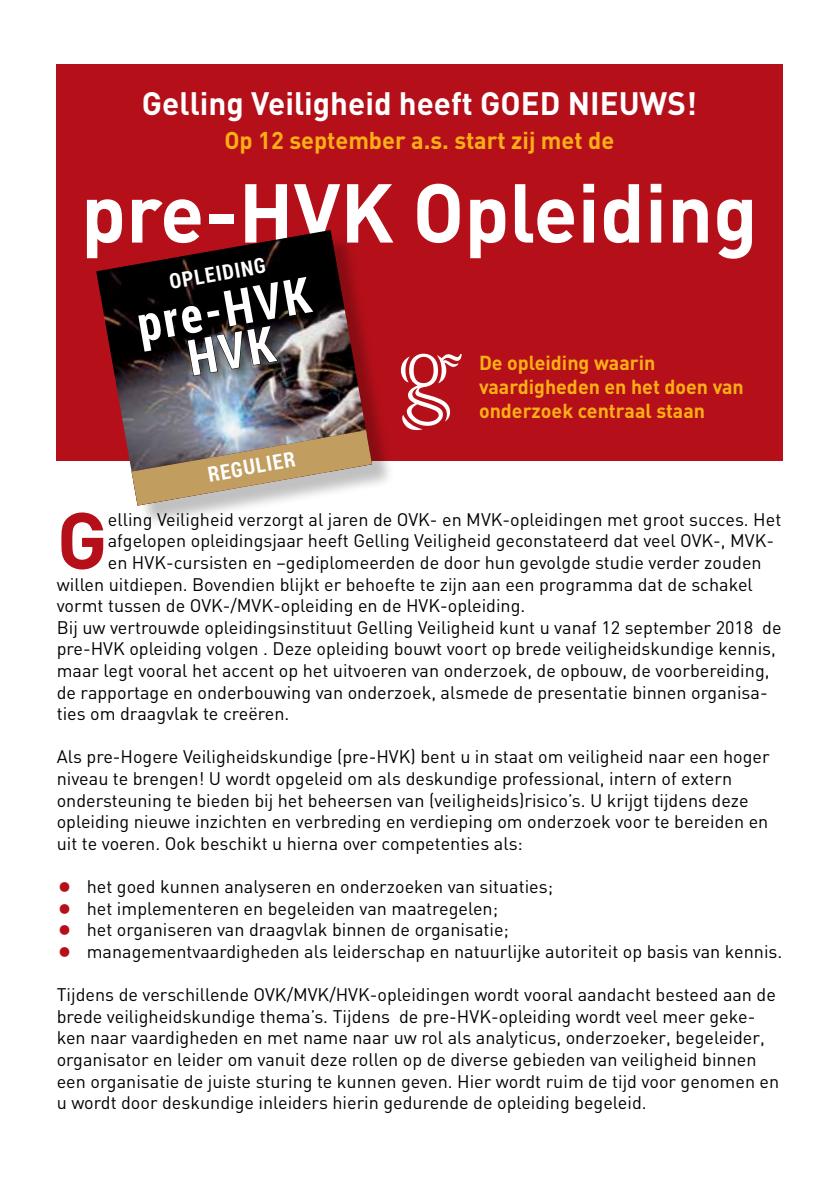
<style>
.page{position:relative;width:840px;height:1191px;background:#fff}
.page>*{position:absolute;margin:0;border:0;box-sizing:border-box;transform-origin:0 0}
.t1{font:700 82px "DIN";color:#fff}
.t2{font:700 78.6px "DIN";color:#b51019}
.t3{font:700 49.8px/42.2px "Roboto Condensed";color:#fff;text-align:center}
.t4{font:700 32px "DIN";color:#fff}
.t5{font:700 24px "DIN";color:#fcaf16}
.t6{font:700 21px "Roboto Condensed";color:#fff}
.t7{font:700 20px/24px "DIN";color:#fcaf16}
.t8{font:18px/21.6px "DIN";color:#000}
.s1{font-size:30px;color:#b51019}
</style>
<div class="page">
<div style="left:57px;top:65px;width:725px;height:396px;background:#b51019"></div>
<div style="left:101px;top:234px;width:293px;height:294px;background:#000;opacity:.25"></div>
<img style="left:96px;top:230px;width:276px;height:275px">
<div style="left:134px;top:272px;width:193px;height:118px;background:#000;opacity:.75"></div>
<svg style="left:137px;top:276px;width:177px;height:100px;background:#242223"></svg>
<svg style="left:131px;top:430px;width:241px;height:75px;background:#b4a38a"></svg>
<svg style="left:400px;top:354px;width:61px;height:76px"></svg>
<h3 class="t4" style="left:142px;top:82px;width:556px">Gelling Veiligheid heeft GOED NIEUWS!</h3>
<h3 class="t5" style="left:224px;top:124px;width:391px">Op 12 september a.s. start zij met de</h3>
<h1 class="t1" style="left:81px;top:159px;width:677px">pre-HVK Opleiding</h1>
<p class="t6" style="left:167px;top:268px;width:99px;rotate:-10deg">OPLEIDING</p>
<h3 class="t3" style="left:134px;top:302px;width:176px;rotate:-10deg">pre-HVK<br>HVK</h3>
<p class="t7" style="left:478px;top:349px;width:266px">De opleiding waarin vaardigheden en het doen van onderzoek centraal staan</p>
<p class="t6" style="left:205px;top:460px;width:89px;rotate:-10deg">REGULIER</p>
<h2 class="t2" style="left:57px;top:489px;width:52px">G</h2>
<p class="t8" style="left:108px;top:508px;width:674px">elling Veiligheid verzorgt al jaren de OVK- en MVK-opleidingen met groot succes. Het</p>
<p class="t8" style="left:108px;top:530px;width:667px">afgelopen opleidingsjaar heeft Gelling Veiligheid geconstateerd dat veel OVK-, MVK-</p>
<p class="t8" style="left:108px;top:551px;width:655px">en HVK-cursisten en –gediplomeerden de door hun gevolgde studie verder zouden</p>
<p class="t8" style="left:57px;top:573px;width:697px">willen uitdiepen. Bovendien blijkt er behoefte te zijn aan een programma dat de schakel</p>
<p class="t8" style="left:57px;top:594px;width:470px">vormt tussen de OVK-/MVK-opleiding en de HVK-opleiding.</p>
<p class="t8" style="left:57px;top:616px;width:726px">Bij uw vertrouwde opleidingsinstituut Gelling Veiligheid kunt u vanaf 12 september 2018 de</p>
<p class="t8" style="left:57px;top:638px;width:720px">pre-HVK opleiding volgen . Deze opleiding bouwt voort op brede veiligheidskundige kennis,</p>
<p class="t8" style="left:57px;top:659px;width:713px">maar legt vooral het accent op het uitvoeren van onderzoek, de opbouw, de voorbereiding,</p>
<p class="t8" style="left:57px;top:681px;width:712px">de rapportage en onderbouwing van onderzoek, alsmede de presentatie binnen organisa-</p>
<p class="t8" style="left:57px;top:702px;width:234px">ties om draagvlak te creëren.</p>
<p class="t8" style="left:57px;top:746px;width:714px">Als pre-Hogere Veiligheidskundige (pre-HVK) bent u in staat om veiligheid naar een hoger niveau te brengen! U wordt opgeleid om als deskundige professional, intern of extern ondersteuning te bieden bij het beheersen van (veiligheids)risico’s. U krijgt tijdens deze opleiding nieuwe inzichten en verbreding en verdieping om onderzoek voor te bereiden en uit te voeren. Ook beschikt u hierna over competenties als:</p>
<p class="t8" style="left:57px;top:875px;width:497px"><span class="s1">•</span> het goed kunnen analyseren en onderzoeken van situaties;</p>
<p class="t8" style="left:57px;top:897px;width:442px"><span class="s1">•</span> het implementeren en begeleiden van maatregelen;</p>
<p class="t8" style="left:57px;top:918px;width:453px"><span class="s1">•</span> het organiseren van draagvlak binnen de organisatie;</p>
<p class="t8" style="left:57px;top:940px;width:726px"><span class="s1">•</span> managementvaardigheden als leiderschap en natuurlijke autoriteit op basis van kennis.</p>
<p class="t8" style="left:57px;top:983px;width:723px">Tijdens de verschillende OVK/MVK/HVK-opleidingen wordt vooral aandacht besteed aan de brede veiligheidskundige thema’s. Tijdens de pre-HVK-opleiding wordt veel meer geke&shy;ken naar vaardigheden en met name naar uw rol als analyticus, onderzoeker, begeleider, organisator en leider om vanuit deze rollen op de diverse gebieden van veiligheid binnen een organisatie de juiste sturing te kunnen geven. Hier wordt ruim de tijd voor genomen en u wordt door deskundige inleiders hierin gedurende de opleiding begeleid.</p>
</div>
